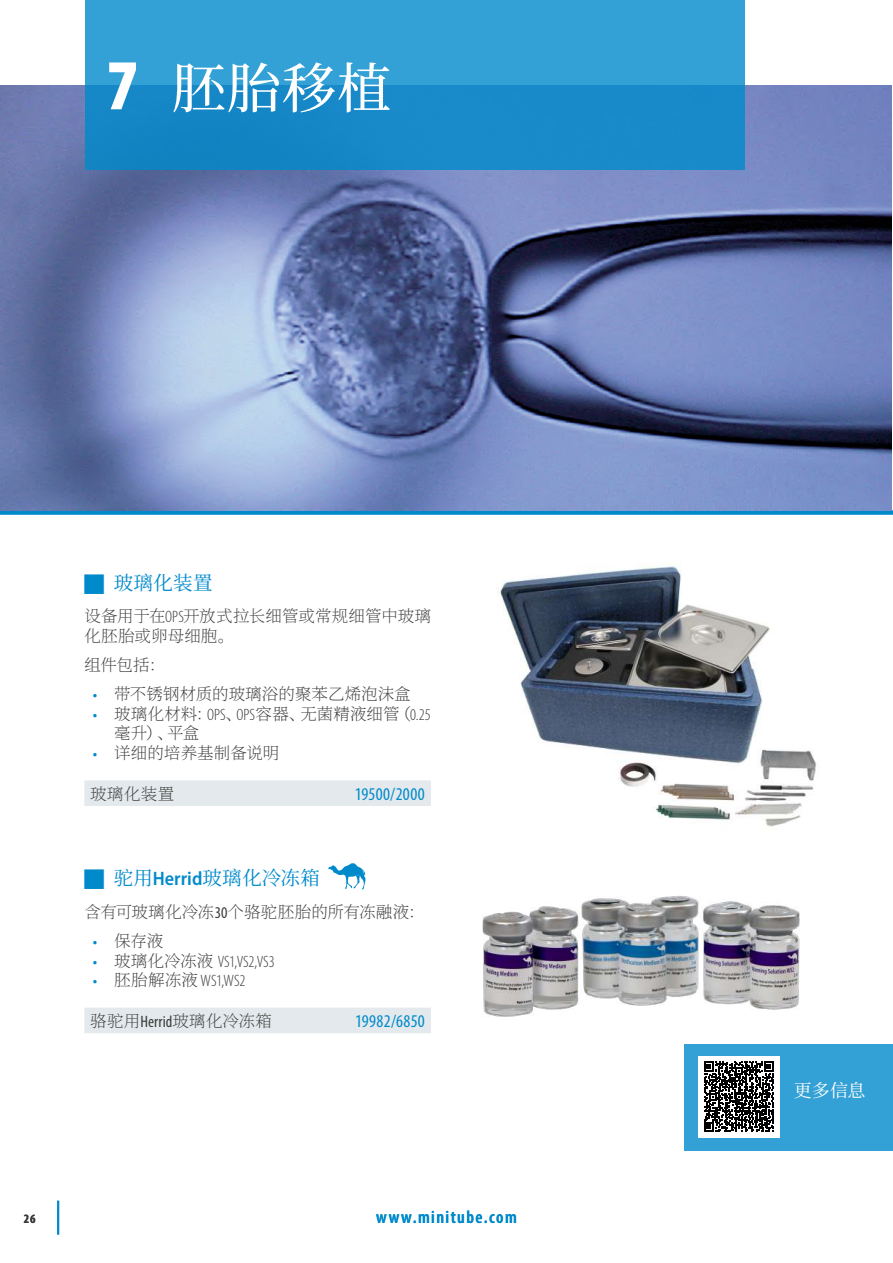
<style>
.page{position:relative;width:893px;height:1263px;background:#fff}
.page>*{position:absolute;margin:0;border:0;box-sizing:border-box;transform-origin:0 0}
.t1{font:500 54px "Source Han Serif SC";color:#fff}
.t2{font:19.5px "Source Han Serif SC";letter-spacing:.005em;color:#008acb}
.t3{font:condensed 18px "Myriad Pro";letter-spacing:.015em;color:#008acb}
.t4{font:600 condensed 18px "Myriad Pro";letter-spacing:.08em;color:#008acb}
.t5{font:18px "Source Han Serif SC";color:#fff}
.t6{font:200 16.5px/19.8px "Source Han Serif SC";letter-spacing:.005em;color:#3b3b3a}
.t7{font:300 condensed 16.5px "Myriad Pro";letter-spacing:-.005em;color:#3b3b3a}
.t8{font:700 condensed 12.75px "Myriad Pro";color:#3b3b3a}
.s1{font-family:"Myriad Pro";font-weight:900;font-stretch:condensed;font-size:72px}
.s2{font-family:"Myriad Pro";font-weight:300;font-stretch:condensed}
.s3{font-family:"Myriad Pro";font-weight:600;font-stretch:condensed;color:#008acb}
.s4{font-family:"Myriad Pro";font-weight:600;font-stretch:semi-condensed}
.s5{font-family:"Myriad Pro";font-weight:400;font-stretch:condensed}
.s6{font-weight:600;color:#008acb}
.s7{font-family:"Source Han Serif SC";font-weight:200;font-stretch:normal}
</style>
<div class="page">
<hr style="left:57px;top:1200px;width:2px;height:35px;background:#008acb">
<div style="left:0;top:510px;width:893px;height:5px;background:#008acb"></div>
<img style="left:0;top:85px;width:892px;height:425px">
<div style="left:85px;top:0;width:659px;height:170px;background:linear-gradient(to bottom,#3ba8d9,#0f82c4)"></div>
<div style="left:684px;top:1044px;width:208px;height:106px;background:#33a1d5"></div>
<div style="left:698px;top:1056px;width:82px;height:81px;background:#fff"></div>
<svg style="left:704px;top:1062px;width:70px;height:70px"></svg>
<svg style="left:84px;top:780px;width:347px;height:253px"></svg>
<img style="left:497px;top:566px;width:319px;height:261px">
<img style="left:482px;top:896px;width:318px;height:121px">
<svg style="left:328px;top:863px;width:37px;height:26px"></svg>
<svg style="left:84px;top:869px;width:20px;height:20px"></svg>
<h1 class="t1" style="left:106px;top:58px;width:286px"><span class="s1">7</span> 胚胎移植</h1>
<p class="t2" style="left:114px;top:572px;width:100px">玻璃化装置</p>
<p class="t6" style="left:84px;top:607px;width:348px">设备用于在<span class="s2">OPS</span>开放式拉长细管或常规细管中玻璃化胚胎或卵母细胞。</p>
<p class="t6" style="left:84px;top:655px;width:83px">组件包括：</p>
<p class="t6" style="left:93px;top:684px;width:319px"><span class="s3">•</span> 带不锈钢材质的玻璃浴的聚苯乙烯泡沫盒</p>
<p class="t6" style="left:114px;top:704px;width:318px;text-indent:-21px"><span class="s3">•</span> 玻璃化材料：<span class="s2">OPS</span>、<span class="s2">OPS</span>容器、无菌精液细管（<span class="s2">0.25</span>毫升）、平盒</p>
<p class="t6" style="left:93px;top:743px;width:188px"><span class="s3">•</span> 详细的培养基制备说明</p>
<p class="t6" style="left:90px;top:784px;width:85px">玻璃化装置</p>
<p class="t3" style="left:355px;top:783px;width:72px">19500/2000</p>
<p class="t2" style="left:114px;top:867px;width:208px">驼用<span class="s4">Herrid</span>玻璃化冷冻箱</p>
<p class="t6" style="left:84px;top:902px;width:342px">含有可玻璃化冷冻<span class="s5">30</span>个骆驼胚胎的所有冻融液：</p>
<p class="t6" style="left:93px;top:931px;width:72px"><span class="s3">•</span> 保存液</p>
<p class="t7" style="left:93px;top:951px;width:183px"><span class="s6">•</span> <span class="s7">玻璃化冷冻液</span> VS1,VS2,VS3</p>
<p class="t7" style="left:93px;top:971px;width:154px"><span class="s6">•</span> <span class="s7">胚胎解冻液</span> WS1,WS2</p>
<p class="t6" style="left:90px;top:1011px;width:183px">骆驼用<span class="s5">Herrid</span>玻璃化冷冻箱</p>
<p class="t3" style="left:355px;top:1010px;width:71px">19982/6850</p>
<p class="t8" style="left:24px;top:1211px;width:13px">26</p>
<p class="t4" style="left:376px;top:1206px;width:142px">www.minitube.com</p>
<p class="t5" style="left:794px;top:1080px;width:73px">更多信息</p>
</div>
